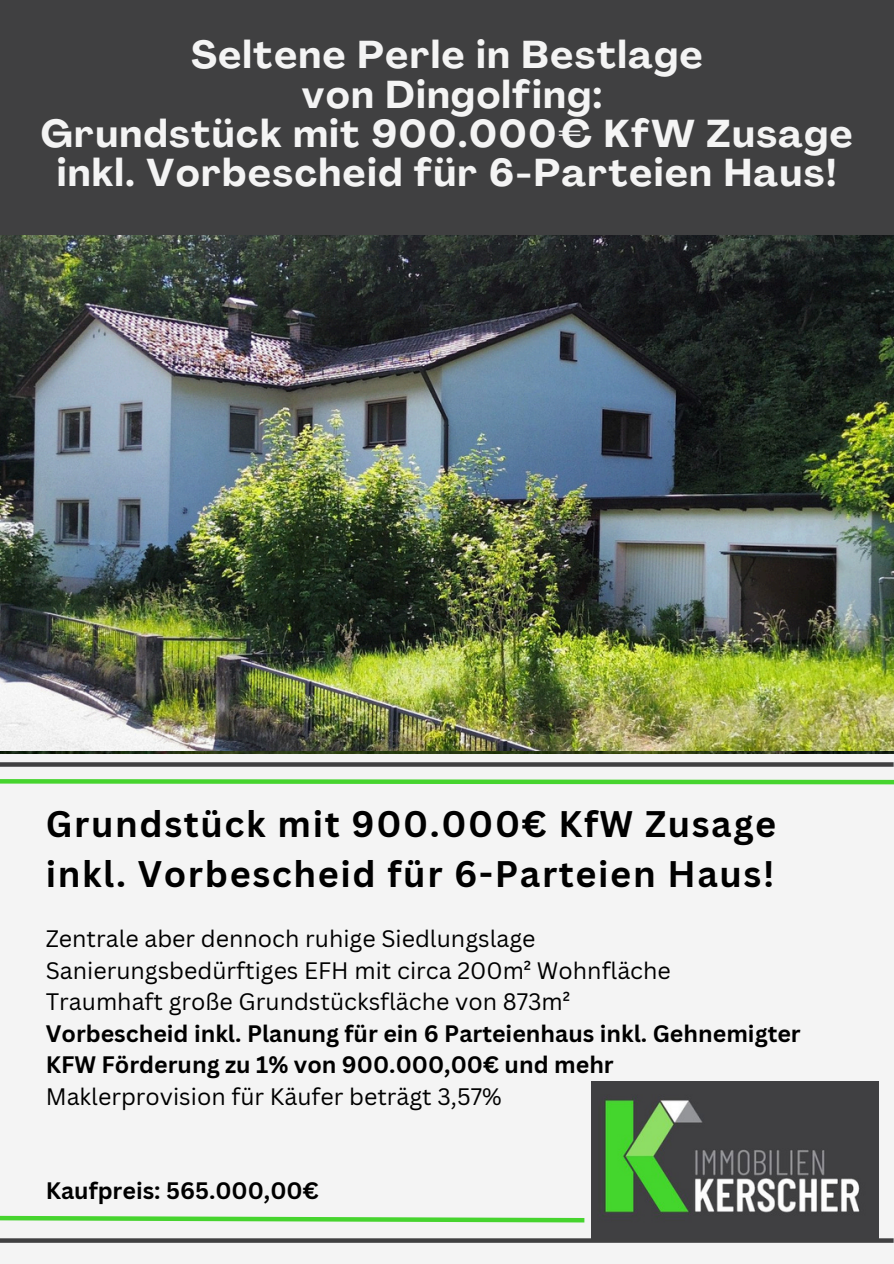
<style>
.page{position:relative;width:894px;height:1264px;background:#fff}
.page>*{position:absolute;margin:0;border:0;box-sizing:border-box;transform-origin:0 0}
.t1{font:700 38.25px/39.3px "Agrandir";letter-spacing:.045em;color:#f4f4f4;text-align:center}
.t2{font:700 36px/49.5px "Canva Sans";letter-spacing:.045em;color:#000}
.t3{font:23.25px "Canva Sans";color:#000}
.t4{font:700 23.25px/31.5px "Canva Sans";color:#000}
</style>
<div class="page">
<div style="left:0;top:0;width:893px;height:1263px;background:#f4f4f4"></div>
<img style="left:591px;top:1081px;width:287px;height:157px">
<svg style="left:0;top:779px;width:893px;height:6px;background:#71db5f"></svg>
<svg style="left:0;top:762px;width:893px;height:4px;background:#4b4b4c"></svg>
<svg style="left:0;top:1215px;width:585px;height:8px"></svg>
<svg style="left:0;top:1238px;width:893px;height:4px;background:#49494a"></svg>
<img style="left:0;top:234px;width:893px;height:516px">
<div style="left:0;top:0;width:893px;height:234px;background:#404041"></div>
<p class="t1" style="left:41px;top:39px;width:813px">Seltene Perle in Bestlage<br>von Dingolfing:<br>Grundstück mit 900.000€ KfW Zusage inkl. Vorbescheid für 6-Parteien Haus!</p>
<h1 class="t2" style="left:46px;top:798px;width:731px">Grundstück mit 900.000€ KfW Zusage inkl. Vorbescheid für 6-Parteien Haus!</h1>
<p class="t3" style="left:46px;top:922px;width:491px">Zentrale aber dennoch ruhige Siedlungslage</p>
<p class="t3" style="left:46px;top:953px;width:626px">Sanierungsbedürftiges EFH mit circa 200m² Wohnfläche</p>
<p class="t3" style="left:46px;top:985px;width:526px">Traumhaft große Grundstücksfläche von 873m²</p>
<p class="t4" style="left:46px;top:1016px;width:756px">Vorbescheid inkl. Planung für ein 6 Parteienhaus inkl. Gehnemigter<br>KFW Förderung zu 1% von 900.000,00€ und mehr</p>
<p class="t3" style="left:46px;top:1079px;width:457px">Maklerprovision für Käufer beträgt 3,57%</p>
<h2 class="t4" style="left:46px;top:1174px;width:274px">Kaufpreis: 565.000,00€</h2>
</div>
